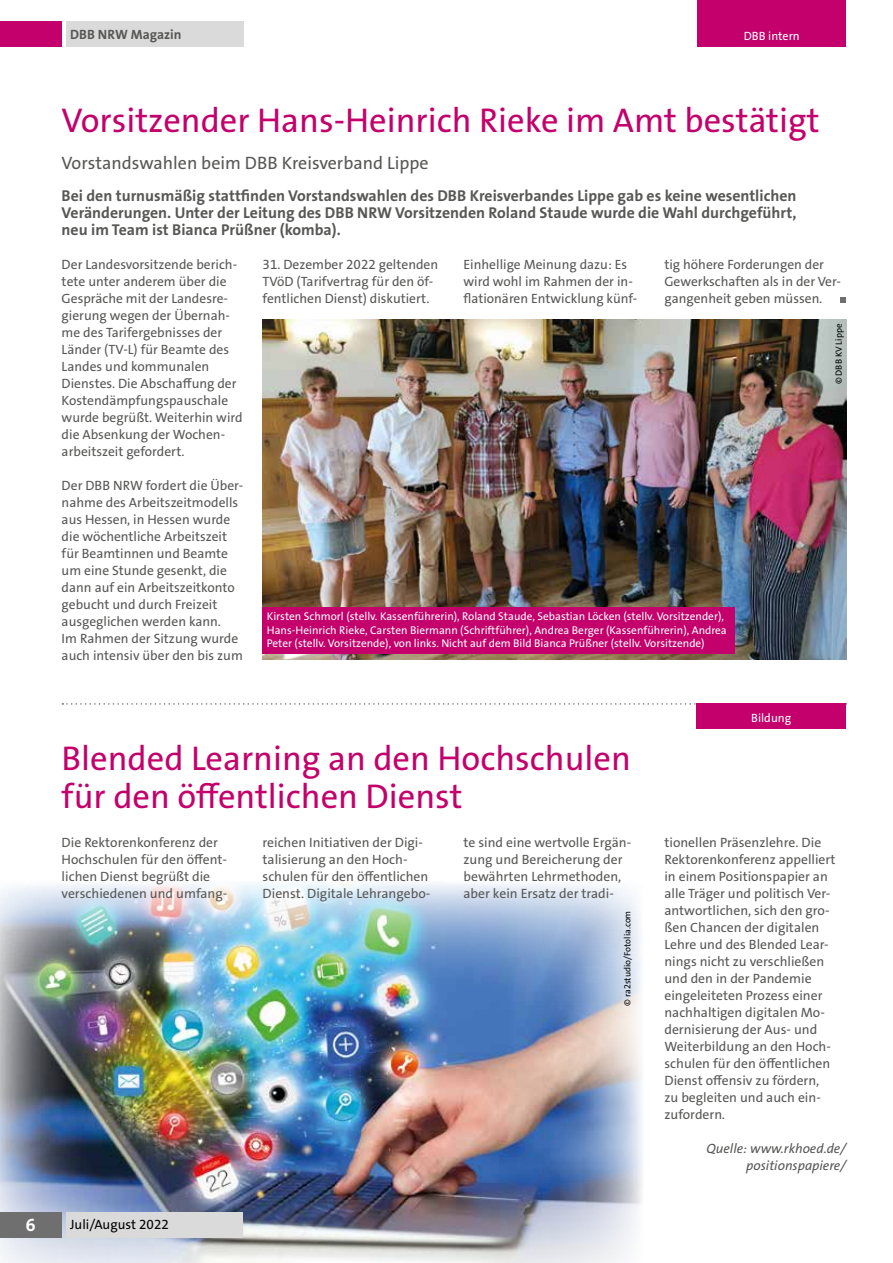
<style>
.page{position:relative;width:893px;height:1263px;background:#fff}
.page>*{position:absolute;margin:0;border:0;box-sizing:border-box;transform-origin:0 0}
.t1{font:34.5px/37.5px "The Sans Os F";color:#c3006b}
.t2{font:18px "The Sans Os F";color:#575756}
.t3{font:700 18px "The Sans Os F";color:#fff}
.t4{font:700 15.75px/17px "The Sans Os F";color:#575756;text-align:justify}
.t5{font:13.5px/17px "The Sans Os F";color:#575756}
.t6{font:italic 13.5px/17px "The Sans Os F";color:#575756;text-align:right}
.t7{font:13.5px "The Sans Os F";color:#000}
.t8{font:700 13.5px "The Sans Os F";color:#575756}
.t9{font:12px "The Sans Os F";color:#fff}
.t10{font:11.25px/13.5px "The Sans Os F";color:#fff}
.t11{font:9px "The Sans Os F";color:#000}
</style>
<div class="page">
<img style="left:0;top:883px;width:642px;height:380px">
<div style="left:0;top:1212px;width:62px;height:25px;background:#706f6f"></div>
<div style="left:66px;top:1212px;width:176px;height:25px;background:#dadada"></div>
<div style="left:66px;top:21px;width:177px;height:26px;background:#dadada"></div>
<div style="left:0;top:21px;width:62px;height:26px;background:#c3006b"></div>
<div style="left:697px;top:0;width:149px;height:47px;background:#c3006b"></div>
<svg style="left:840px;top:297px;width:6px;height:6px"></svg>
<img style="left:263px;top:320px;width:583px;height:340px">
<div style="left:263px;top:607px;width:472px;height:46px;background:#c3006b"></div>
<svg style="left:62px;top:703px;width:634px;height:2px"></svg>
<div style="left:696px;top:703px;width:150px;height:26px;background:#c3006b"></div>
<p class="t8" style="left:70px;top:25px;width:113px">DBB NRW Magazin</p>
<p class="t9" style="left:744px;top:29px;width:58px">DBB intern</p>
<h1 class="t1" style="left:62px;top:102px;width:759px">Vorsitzender Hans-Heinrich Rieke im Amt bestätigt</h1>
<h2 class="t2" style="left:62px;top:152px;width:368px">Vorstandswahlen beim DBB Kreisverband Lippe</h2>
<p class="t4" style="left:62px;top:187px;width:736px">Bei den turnusmäßig stattfinden Vorstandswahlen des DBB Kreisverbandes Lippe gab es keine wesentlichen Veränderungen. Unter der Leitung des DBB NRW Vorsitzenden Roland Staude wurde die Wahl durchgeführt, neu im Team ist Bianca Prüßner (komba).</p>
<p class="t5" style="left:62px;top:256px;width:183px">Der Landesvorsitzende berich&shy;tete unter anderem über die<br>Gespräche mit der Landesre&shy;gierung wegen der Übernah&shy;me des Tarifergebnisses der<br>Länder (TV-L) für Beamte des<br>Landes und kommunalen<br>Dienstes. Die Abschaffung der<br>Kostendämpfungspauschale wurde begrüßt. Weiterhin wird die Absenkung der Wochen&shy;arbeitszeit gefordert.</p>
<p class="t5" style="left:62px;top:477px;width:183px">Der DBB NRW fordert die Über&shy;nahme des Arbeitszeitmodells aus Hessen, in Hessen wurde die wöchentliche Arbeitszeit für Beamtinnen und Beamte um eine Stunde gesenkt, die dann auf ein Arbeitszeitkonto gebucht und durch Freizeit ausgeglichen werden kann.<br>Im Rahmen der Sitzung wurde auch intensiv über den bis zum</p>
<p class="t5" style="left:263px;top:256px;width:177px">31. Dezember 2022 geltenden<br>TVöD (Tarifvertrag für den öf&shy;fentlichen Dienst) diskutiert.</p>
<p class="t5" style="left:463px;top:256px;width:175px">Einhellige Meinung dazu: Es wird wohl im Rahmen der in&shy;flationären Entwicklung künf-</p>
<p class="t5" style="left:664px;top:256px;width:178px">tig höhere Forderungen der<br>Gewerkschaften als in der Ver&shy;gangenheit geben müssen.</p>
<p class="t11" style="left:833px;top:384px;width:62px;rotate:-90deg">© DBB KV Lippe</p>
<p class="t10" style="left:267px;top:610px;width:461px">Kirsten Schmorl (stellv. Kassenführerin), Roland Staude, Sebastian Löcken (stellv. Vorsitzender),<br>Hans-Heinrich Rieke, Carsten Biermann (Schriftführer), Andrea Berger (Kassenführerin), Andrea<br>Peter (stellv. Vorsitzende), von links. Nicht auf dem Bild Bianca Prüßner (stellv. Vorsitzende)</p>
<p class="t9" style="left:751px;top:710px;width:42px">Bildung</p>
<h1 class="t1" style="left:62px;top:740px;width:571px">Blended Learning an den Hochschulen für den öffentlichen Dienst</h1>
<p class="t5" style="left:62px;top:834px;width:167px">Die Rektorenkonferenz der<br>Hochschulen für den öffent&shy;lichen Dienst begrüßt die verschiedenen und umfang-</p>
<p class="t5" style="left:263px;top:834px;width:169px">reichen Initiativen der Digi&shy;talisierung an den Hoch&shy;schulen für den öffentlichen<br>Dienst. Digitale Lehrangebo-</p>
<p class="t5" style="left:463px;top:834px;width:169px">te sind eine wertvolle Ergän&shy;zung und Bereicherung der bewährten Lehrmethoden, aber kein Ersatz der tradi-</p>
<p class="t5" style="left:664px;top:834px;width:173px">tionellen Präsenzlehre. Die<br>Rektorenkonferenz appelliert in einem Positionspapier an alle Träger und politisch Ver&shy;antwortlichen, sich den gro&shy;ßen Chancen der digitalen<br>Lehre und des Blended Lear&shy;nings nicht zu verschließen und den in der Pandemie eingeleiteten Prozess einer nachhaltigen digitalen Mo&shy;dernisierung der Aus- und<br>Weiterbildung an den Hoch&shy;schulen für den öffentlichen<br>Dienst offensiv zu fördern, zu begleiten und auch ein&shy;zufordern.</p>
<p class="t6" style="left:707px;top:1140px;width:141px">Quelle: www.rkhoed.de/ positionspapiere/</p>
<p class="t11" style="left:621px;top:1006px;width:97px;rotate:-90deg">© ra2studio/Fotolia.com</p>
<h2 class="t3" style="left:26px;top:1213px;width:11px">6</h2>
<p class="t7" style="left:70px;top:1216px;width:100px">Juli/August 2022</p>
</div>
